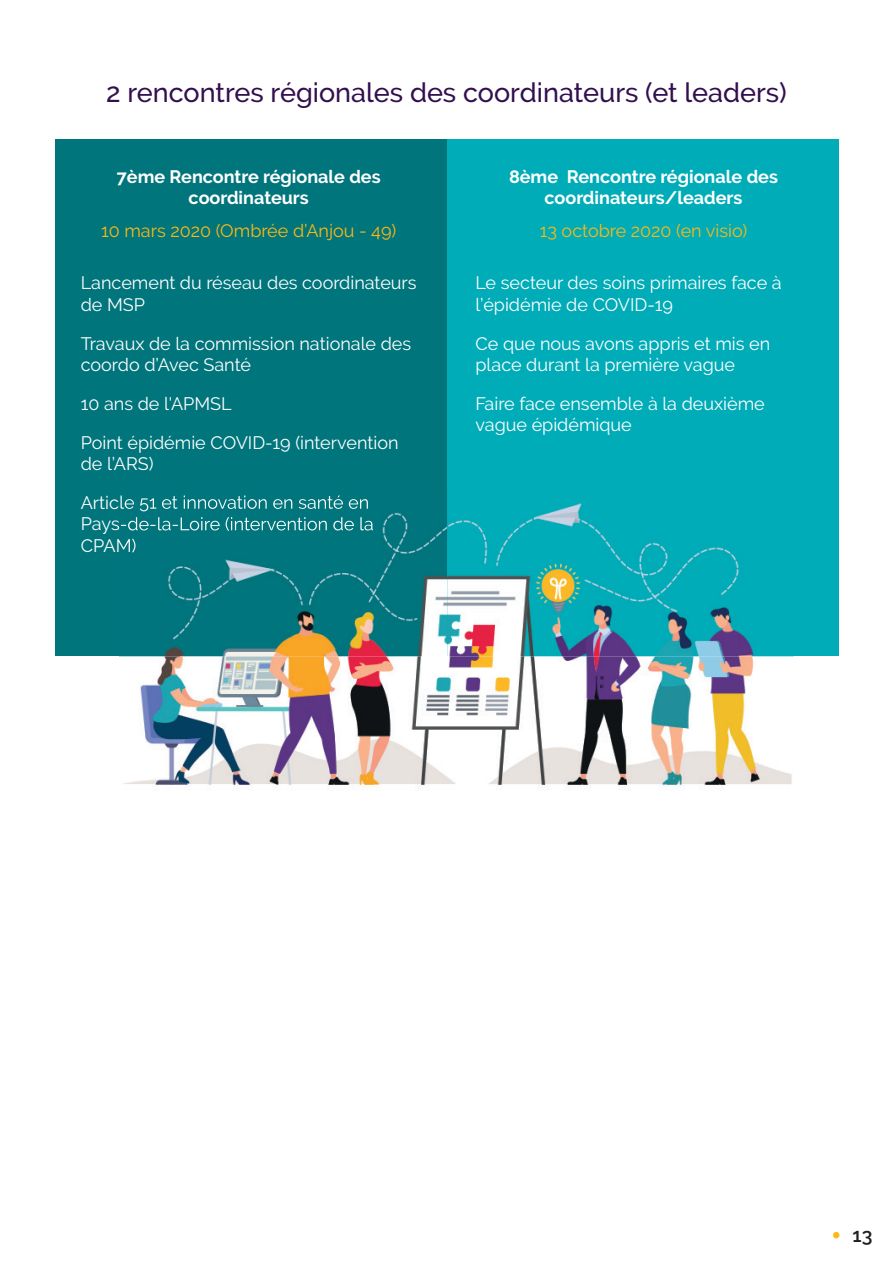
<style>
.page{position:relative;width:893px;height:1263px;background:#fff}
.page>*{position:absolute;margin:0;border:0;box-sizing:border-box;transform-origin:0 0}
.t1{font:500 27px "Raleway";color:#330f4e}
.t2{font:600 19.5px "Raleway";color:#231f20}
.t3{font:18px/21.6px "Raleway";color:#fff}
.t4{font:700 18px/21.6px "Raleway";color:#fff;text-align:center}
.t5{font:18px "Raleway";color:#fcb814}
.s1{font-family:"Arial";font-weight:900;color:#fcb814}
</style>
<div class="page">
<div style="left:55px;top:140px;width:401px;height:516px;background:#00757c"></div>
<div style="left:447px;top:140px;width:392px;height:516px;background:#00acb7"></div>
<img style="left:119px;top:656px;width:675px;height:133px">
<img style="left:132px;top:511px;width:315px;height:145px">
<img style="left:447px;top:503px;width:307px;height:153px">
<img style="left:120px;top:495px;width:248px;height:16px">
<img style="left:119px;top:517px;width:255px;height:17px">
<img style="left:119px;top:539px;width:17px;height:13px">
<h1 class="t1" style="left:106px;top:77px;width:682px">2 rencontres régionales des coordinateurs (et leaders)</h1>
<p class="t4" style="left:117px;top:166px;width:265px">7ème Rencontre régionale des coordinateurs</p>
<p class="t4" style="left:509px;top:166px;width:270px">8ème Rencontre régionale des coordinateurs/leaders</p>
<p class="t5" style="left:101px;top:220px;width:297px">10 mars 2020 (Ombrée d’Anjou - 49)</p>
<p class="t5" style="left:540px;top:220px;width:209px">13 octobre 2020 (en visio)</p>
<p class="t3" style="left:81px;top:272px;width:337px">Lancement du réseau des coordinateurs de MSP</p>
<p class="t3" style="left:81px;top:332px;width:332px">Travaux de la commission nationale des coordo d’Avec Santé</p>
<p class="t3" style="left:81px;top:384px;width:319px;line-height:38.5px">10 ans de l'APMSL<br>Point épidémie COVID-19 (intervention</p>
<p class="t3" style="left:81px;top:453px;width:74px">de l’ARS)</p>
<p class="t3" style="left:475px;top:272px;width:308px">Le secteur des soins primaires face à l’épidémie de COVID-19</p>
<p class="t3" style="left:475px;top:332px;width:296px">Ce que nous avons appris et mis en place durant la première vague</p>
<p class="t3" style="left:475px;top:393px;width:291px">Faire face ensemble à la deuxième vague épidémique</p>
<p class="t3" style="left:81px;top:535px;width:57px">CPAM)</p>
<p class="t2" style="left:831px;top:1224px;width:43px"><span class="s1">•</span> 13</p>
</div>
